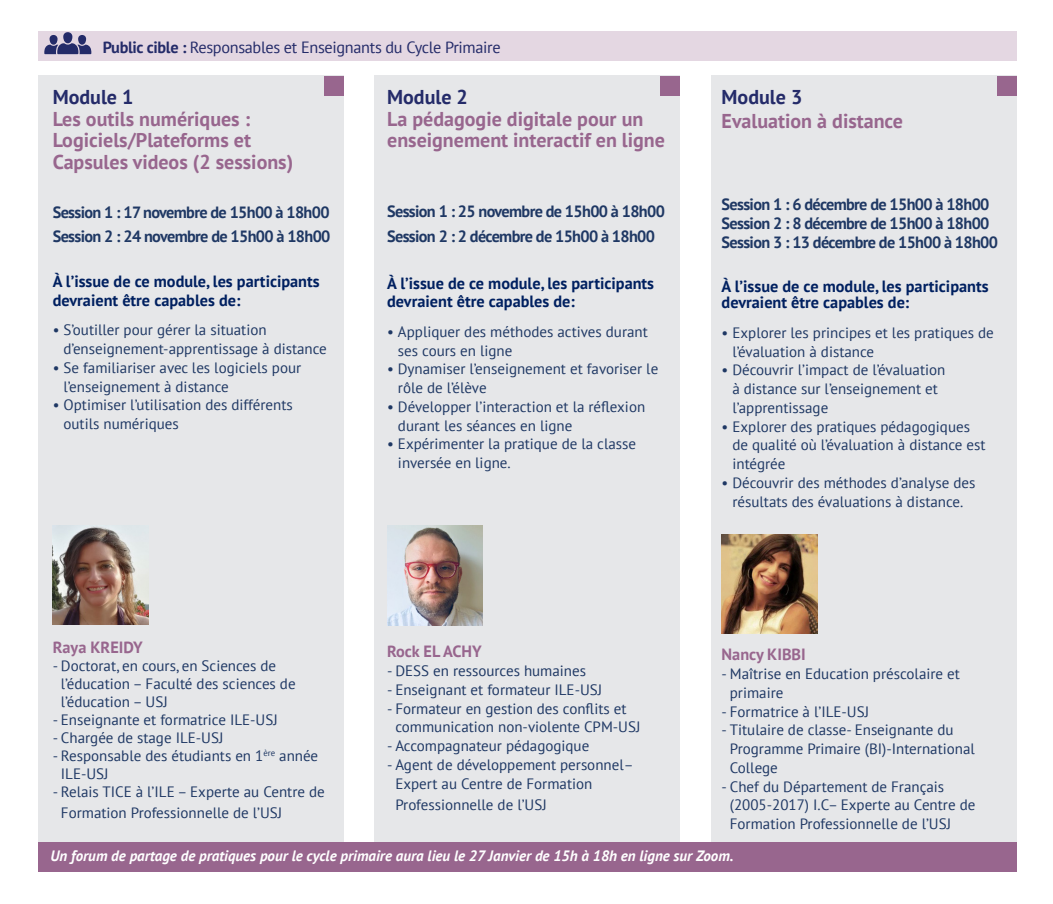
<style>
.page{position:relative;width:1053px;height:904px;background:#fff}
.page>*{position:absolute;margin:0;border:0;box-sizing:border-box;transform-origin:0 0}
.t1{font:700 20px/21.6px "PT Sans";color:#98668e}
.t2{font:700 20px "PT Sans";color:#242b69}
.t3{font:700 16.25px "PT Sans";letter-spacing:-.04em;color:#1f3864}
.t4{font:700 16.25px/18.8px "PT Sans";color:#002060}
.t5{font:16.25px "PT Sans";letter-spacing:-.02em;color:#242b69}
.No_Spacing{font:700 16.25px "PT Sans";color:#98668e}
.No_Spacing-2{font:15px/18.8px "PT Sans";color:#1f3864}
.List_Paragraph{font:15px/18.8px "PT Sans";color:#1f3864}
.List_Paragraph-2{font:italic 700 15px "PT Sans";color:#fff}
.s1{font-weight:700}
</style>
<div class="page">
<div style="left:39px;top:76px;width:305px;height:796px;background:#e6e7e9"></div>
<div style="left:374px;top:76px;width:306px;height:796px;background:#e6e7e9"></div>
<div style="left:711px;top:76px;width:305px;height:796px;background:#e6e7e9"></div>
<div style="left:39px;top:31px;width:977px;height:30px;background:#e4d7e2"></div>
<img style="left:53px;top:525px;width:95px;height:99px">
<img style="left:387px;top:526px;width:96px;height:99px">
<img style="left:721px;top:534px;width:96px;height:99px">
<svg style="left:44px;top:32px;width:47px;height:22px"></svg>
<div style="left:324px;top:76px;width:19px;height:19px;background:#98668e"></div>
<div style="left:660px;top:76px;width:20px;height:19px;background:#98668e"></div>
<div style="left:997px;top:76px;width:19px;height:19px;background:#98668e"></div>
<div style="left:39px;top:842px;width:977px;height:30px;background:#98668e"></div>
<p class="t5" style="left:103px;top:37px;width:399px"><span class="s1">Public cible :</span> Responsables et Enseignants du Cycle Primaire</p>
<p class="t2" style="left:53px;top:84px;width:82px">Module 1</p>
<p class="t1" style="left:53px;top:107px;width:200px">Les outils numériques :<br>Logiciels/Plateforms et</p>
<p class="t1" style="left:53px;top:151px;width:242px">Capsules videos (2 sessions)</p>
<p class="t3" style="left:53px;top:201px;width:278px">Session 1 : 17 novembre de 15h00 à 18h00</p>
<p class="t3" style="left:53px;top:226px;width:279px">Session 2 : 24 novembre de 15h00 à 18h00</p>
<p class="t4" style="left:53px;top:272px;width:268px">À l’issue de ce module, les participants devraient être capables de:</p>
<p class="List_Paragraph" style="left:63px;top:320px;width:265px;text-indent:-11px">• S’outiller pour gérer la situation d’enseignement-apprentissage à distance</p>
<p class="List_Paragraph" style="left:63px;top:358px;width:239px;text-indent:-11px">• Se familiariser avec les logiciels pour l’enseignement à distance</p>
<p class="List_Paragraph" style="left:63px;top:395px;width:231px;text-indent:-11px">• Optimiser l’utilisation des différents outils numériques</p>
<p class="t2" style="left:387px;top:84px;width:82px">Module 2</p>
<p class="t1" style="left:387px;top:107px;width:279px">La pédagogie digitale pour un enseignement interactif en ligne</p>
<p class="t3" style="left:387px;top:201px;width:279px">Session 1 : 25 novembre de 15h00 à 18h00</p>
<p class="t3" style="left:387px;top:225px;width:269px">Session 2 : 2 décembre de 15h00 à 18h00</p>
<p class="t4" style="left:387px;top:273px;width:268px">À l’issue de ce module, les participants devraient être capables de:</p>
<p class="No_Spacing-2" style="left:398px;top:322px;width:251px;text-indent:-11px">• Appliquer des méthodes actives durant ses cours en ligne</p>
<p class="No_Spacing-2" style="left:398px;top:359px;width:262px;text-indent:-11px">• Dynamiser l’enseignement et favoriser le rôle de l’élève</p>
<p class="List_Paragraph" style="left:398px;top:397px;width:249px;text-indent:-11px">• Développer l’interaction et la réflexion durant les séances en ligne</p>
<p class="No_Spacing-2" style="left:398px;top:434px;width:239px;text-indent:-11px">• Expérimenter la pratique de la classe inversée en ligne.</p>
<p class="No_Spacing" style="left:53px;top:637px;width:92px">Raya KREIDY</p>
<p class="No_Spacing-2" style="left:61px;top:656px;width:236px;line-height:18px;text-indent:-8px">- Doctorat, en cours, en Sciences de l’éducation – Faculté des sciences de l’éducation – USJ</p>
<p class="No_Spacing-2" style="left:53px;top:710px;width:226px">- Enseignante et formatrice ILE-USJ</p>
<p class="No_Spacing-2" style="left:53px;top:728px;width:172px">- Chargée de stage ILE-USJ</p>
<p class="No_Spacing-2" style="left:61px;top:746px;width:259px;line-height:18px;text-indent:-8px">- Responsable des étudiants en 1<sup>ère</sup> année<br>ILE-USJ</p>
<p class="No_Spacing-2" style="left:61px;top:781px;width:265px;line-height:21px;text-indent:-8px">- Relais TICE à l’ILE – Experte au Centre de<br>Formation Professionnelle de l’USJ</p>
<p class="No_Spacing" style="left:387px;top:640px;width:96px">Rock EL ACHY</p>
<p class="No_Spacing-2" style="left:387px;top:661px;width:200px">- DESS en ressources humaines</p>
<p class="No_Spacing-2" style="left:387px;top:679px;width:216px">- Enseignant et formateur ILE-USJ</p>
<p class="No_Spacing-2" style="left:395px;top:698px;width:246px;text-indent:-8px">- Formateur en gestion des conflits et communication non-violente CPM-USJ</p>
<p class="No_Spacing-2" style="left:387px;top:736px;width:204px">- Accompagnateur pédagogique</p>
<p class="No_Spacing-2" style="left:395px;top:754px;width:240px;text-indent:-8px">- Agent de développement personnel–<br>Expert au Centre de Formation</p>
<p class="No_Spacing-2" style="left:395px;top:794px;width:153px">Professionnelle de l’USJ</p>
<p class="t2" style="left:721px;top:84px;width:82px">Module 3</p>
<p class="t1" style="left:721px;top:110px;width:183px">Evaluation à distance</p>
<p class="t3" style="left:721px;top:193px;width:269px">Session 1 : 6 décembre de 15h00 à 18h00</p>
<p class="t3" style="left:721px;top:212px;width:269px">Session 2 : 8 décembre de 15h00 à 18h00</p>
<p class="t3" style="left:721px;top:231px;width:278px">Session 3 : 13 décembre de 15h00 à 18h00</p>
<p class="t4" style="left:721px;top:278px;width:268px;line-height:16.2px">À l’issue de ce module, les participants devraient être capables de:</p>
<p class="List_Paragraph" style="left:732px;top:323px;width:263px;text-indent:-11px">• Explorer les principes et les pratiques de l’évaluation à distance</p>
<p class="List_Paragraph" style="left:732px;top:360px;width:214px;text-indent:-11px">• Découvrir l’impact de l’évaluation à distance sur l’enseignement et l’apprentissage</p>
<p class="List_Paragraph" style="left:732px;top:416px;width:254px;text-indent:-11px">• Explorer des pratiques pédagogiques de qualité où l’évaluation à distance est intégrée</p>
<p class="List_Paragraph" style="left:721px;top:473px;width:255px;text-align:center">• Découvrir des méthodes d’analyse des résultats des évaluations à distance.</p>
<p class="No_Spacing" style="left:721px;top:643px;width:86px">Nancy KIBBI</p>
<p class="No_Spacing-2" style="left:729px;top:664px;width:231px;text-indent:-8px">- Maîtrise en Education préscolaire et primaire</p>
<p class="No_Spacing-2" style="left:721px;top:701px;width:149px">- Formatrice à l’ILE-USJ</p>
<p class="No_Spacing-2" style="left:729px;top:720px;width:246px;text-indent:-8px">- Titulaire de classe- Enseignante du<br>Programme Primaire (BI)-International<br>College</p>
<p class="No_Spacing-2" style="left:729px;top:776px;width:247px;text-indent:-8px">- Chef du Département de Français (2005-2017) I.C– Experte au Centre de<br>Formation Professionnelle de l’USJ</p>
<p class="List_Paragraph-2" style="left:50px;top:845px;width:684px">Un forum de partage de pratiques pour le cycle primaire aura lieu le 27 Janvier de 15h à 18h en ligne sur Zoom.</p>
</div>
